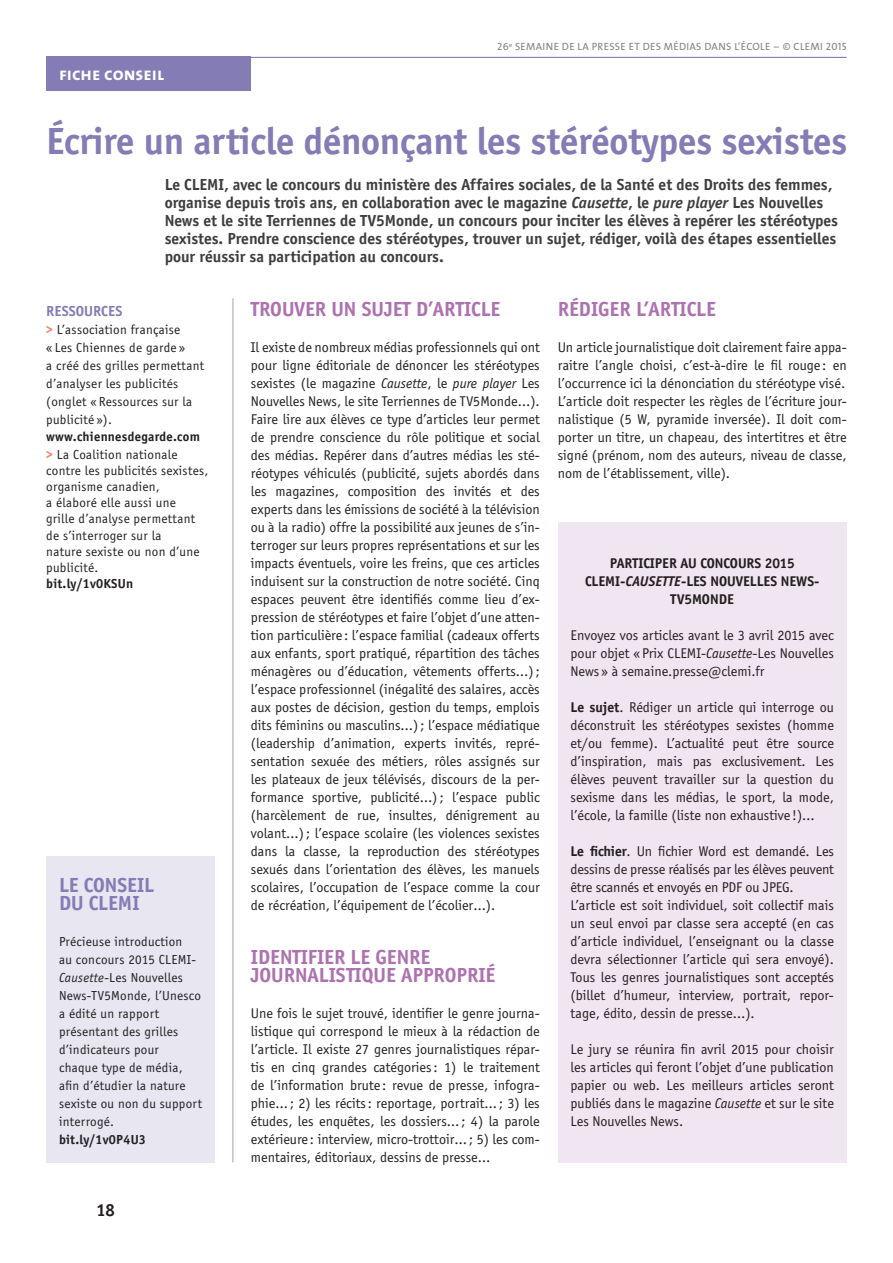
<style>
.page{position:relative;width:893px;height:1263px;background:#fff}
.page>*{position:absolute;margin:0;border:0;box-sizing:border-box;transform-origin:0 0}
.t1{font:700 39px "Officina Sans";letter-spacing:-.005em;color:#847cb5}
.t2{font:700 21px/18px "Officina Sans";color:#ad72af}
.t3{font:700 21px/18px "Officina Sans";color:#847cb5}
.t4{font:18px "The Mix Bold Caps";color:#fff}
.t5{font:700 18px "Officina Sans";color:#231f20}
.t6{font:700 16.5px/18px "Officina Sans";color:#3e3e3f}
.t7{font:700 15px "Officina Sans";letter-spacing:.005em;color:#847cb5}
.t8{font:14.55px/18px "Officina Sans";color:#231f20;text-align:justify}
.t9{font:700 14.55px/18px "Officina Sans";color:#231f20;text-align:center}
.t10{font:13.5px/18px "Officina Sans";letter-spacing:.02em;color:#231f20}
.t11{font:700 13.5px/18px "Officina Sans";letter-spacing:.02em;color:#231f20}
.t12{font:10.5px "The Mix Caps";letter-spacing:.03em;color:#808285}
.s1{font-style:italic}
.s2{font-weight:700;color:#f37e6c}
.s3{color:#f37e6c}
.s4{font-weight:400}
.s5{font-weight:700}
</style>
<div class="page">
<div style="left:558px;top:522px;width:289px;height:640px;background:#f0e6f1"></div>
<div style="left:46px;top:57px;width:205px;height:34px;background:#847cb5"></div>
<hr style="left:46px;top:57px;width:801px;height:1px;background:#847cb5">
<hr style="left:232px;top:298px;width:1px;height:864px;background:#ada7cf">
<div style="left:46px;top:856px;width:169px;height:306px;background:#e7e6f1"></div>
<p class="t4" style="left:59px;top:59px;width:107px">fiche conseil</p>
<p class="t12" style="left:497px;top:38px;width:315px">26<sup>e</sup> SEMAINE DE LA PRESSE ET DES MÉDIAS DANS L’ÉCOLE ß © CLEMI</p>
<p class="t12" style="left:826px;top:38px;width:22px">2015</p>
<h1 class="t1" style="left:46px;top:118px;width:802px">Écrire un article dénonçant les stéréotypes sexistes</h1>
<p class="t6" style="left:165px;top:176px;width:675px">Le CLEMI, avec le concours du ministère des Affaires sociales, de la Santé et des Droits des femmes, organise depuis trois ans, en collaboration avec le magazine <span class="s1">Causette</span>, le <span class="s1">pure player</span> Les Nouvelles News et le site Terriennes de TV5Monde, un concours pour inciter les élèves à repérer les stéréotypes sexistes. Prendre conscience des stéréotypes, trouver un sujet, rédiger, voilà des étapes essentielles pour réussir sa participation au concours.</p>
<p class="t7" style="left:46px;top:302px;width:78px">Ressources</p>
<p class="t10" style="left:46px;top:321px;width:160px"><span class="s2">&gt;</span> L’association française<br>« Les Chiennes de garde »<br>a créé des grilles permettant d’analyser les publicités (onglet « Ressources sur la publicité »).</p>
<p class="t11" style="left:46px;top:427px;width:155px">www.chiennesdegarde.com <span class="s3">&gt;</span> <span class="s4">La Coalition nationale</span></p>
<p class="t10" style="left:46px;top:462px;width:164px;line-height:16.2px">contre les publicités sexistes, organisme canadien,<br>a élaboré elle aussi une<br>grille d’analyse permettant de s’interroger sur la<br>nature sexiste ou non d’une publicité.</p>
<p class="t11" style="left:46px;top:574px;width:88px">bit.ly/1v0KSU n</p>
<h2 class="t3" style="left:59px;top:876px;width:92px">Le conseil du CLEMI</h2>
<p class="t10" style="left:59px;top:933px;width:145px">Précieuse introduction<br>au concours 2015 CLEMI-<br><span class="s1">Causette</span>-Les Nouvelles<br>News-TV5Monde, l’Unesco a édité un rapport présentant des grilles d’indicateurs pour<br>chaque type de média, afin d’étudier la nature sexiste ou non du support interrogé.</p>
<p class="t11" style="left:59px;top:1131px;width:88px">bit.ly/1v0P4U3</p>
<p class="t5" style="left:96px;top:1199px;width:20px">18</p>
<h2 class="t2" style="left:251px;top:300px;width:251px">Trouver un sujet d’article</h2>
<p class="t8" style="left:251px;top:339px;width:290px">Il existe de nombreux médias professionnels qui ont pour ligne éditoriale de dénoncer les stéréotypes sexistes (le magazine <span class="s1">Causette</span>, le <span class="s1">pure player</span> Les Nouvelles News, le site Terriennes de TV5Monde…).<br>Faire lire aux élèves ce type d’articles leur permet de prendre conscience du rôle politique et social des médias. Repérer dans d’autres médias les sté&shy;réotypes véhiculés (publicité, sujets abordés dans les magazines, composition des invités et des experts dans les émissions de société à la télévision ou à la radio) offre la possibilité aux jeunes de s’in&shy;terroger sur leurs propres représentations et sur les impacts éventuels, voire les freins, que ces articles induisent sur la construction de notre société. Cinq espaces peuvent être identifiés comme lieu d’ex&shy;pression de stéréotypes et faire l’objet d’une atten&shy;tion particulière : l’espace familial (cadeaux offerts aux enfants, sport pratiqué, répartition des tâches ménagères ou d’éducation, vêtements offerts…); l’espace professionnel (inégalité des salaires, accès aux postes de décision, gestion du temps, emplois dits féminins ou masculins…); l’espace médiatique (leadership d’animation, experts invités, repré&shy;sentation sexuée des métiers, rôles assignés sur les plateaux de jeux télévisés, discours de la per&shy;formance sportive, publicité…); l’espace public (harcèlement de rue, insultes, dénigrement au volant…); l’espace scolaire (les violences sexistes dans la classe, la reproduction des stéréotypes sexués dans l’orientation des élèves, les manuels scolaires, l’occupation de l’espace comme la cour de récréation, l’équipement de l’écolier…).</p>
<h2 class="t2" style="left:251px;top:948px;width:244px">Identifier le genre journalistique approprié</h2>
<p class="t8" style="left:251px;top:1005px;width:290px">Une fois le sujet trouvé, identifier le genre journa&shy;listique qui correspond le mieux à la rédaction de l’article. Il existe 27 genres journalistiques répar&shy;tis en cinq grandes catégories: 1) le traitement de l’information brute : revue de presse, infogra&shy;phie…; 2) les récits: reportage, portrait…; 3) les études, les enquêtes, les dossiers…; 4) la parole extérieure : interview, micro-trottoir…; 5) les com&shy;mentaires, éditoriaux, dessins de presse…</p>
<h2 class="t2" style="left:558px;top:300px;width:160px">Ré diger l’article</h2>
<p class="t8" style="left:558px;top:339px;width:290px">Un article journalistique doit clairement faire appa&shy;raitre l’angle choisi, c’est-à-dire le fil rouge : en l’occurrence ici la dénonciation du stéréotype visé.<br>L’article doit respecter les règles de l’écriture jour&shy;nalistique (5 W, pyramide inversée). Il doit com&shy;porter un titre, un chapeau, des intertitres et être signé (prénom, nom des auteurs, niveau de classe, nom de l’établissement, ville).</p>
<p class="t9" style="left:585px;top:554px;width:236px">Participer au concours 2015<br>CLEMI-<span class="s1">Causette</span>-Les Nouvelles News-<br>TV5Monde</p>
<p class="t8" style="left:570px;top:627px;width:265px">Envoyez vos articles avant le 3 avril 2015 avec pour objet « Prix CLEMI-<span class="s1">Causette</span>-Les Nouvelles News » à semaine.presse@clemi.fr</p>
<p class="t8" style="left:570px;top:699px;width:265px"><span class="s5">Le sujet</span>. Rédiger un article qui interroge ou déconstruit les stéréotypes sexistes (homme et/ou femme). L’actualité peut être source d’inspiration, mais pas exclusivement. Les élèves peuvent travailler sur la question du sexisme dans les médias, le sport, la mode, l’école, la famille (liste non exhaustive !)…</p>
<p class="t8" style="left:570px;top:843px;width:265px;text-align:left"><span class="s5">Le fichier</span>. Un fichier Word est demandé. Les dessins de presse réalisés par les élèves peuvent être scannés et envoyés en PDF ou JPEG.<br>L’article est soit individuel, soit collectif mais un seul envoi par classe sera accepté (en cas d’article individuel, l’enseignant ou la classe devra sélectionner l’article qui sera envoyé).<br>Tous les genres journalistiques sont acceptés (billet d’humeur, interview, portrait, repor&shy;tage, édito, dessin de presse…).</p>
<p class="t8" style="left:570px;top:1041px;width:265px">Le jury se réunira fin avril 2015 pour choisir les articles qui feront l’objet d’une publication papier ou web. Les meilleurs articles seront publiés dans le magazine <span class="s1">Causette</span> et sur le site Les Nouvelles News.</p>
</div>
